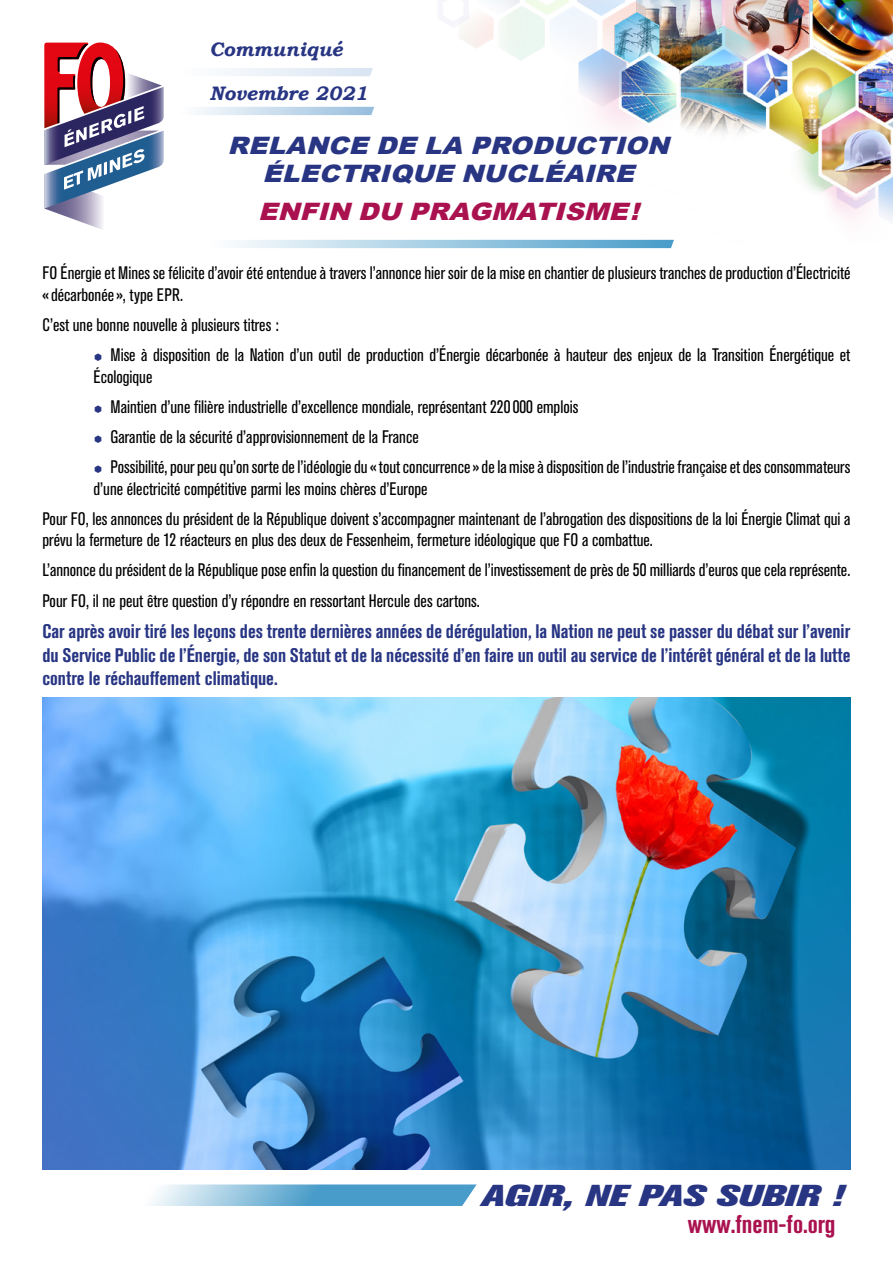
<style>
.page{position:relative;width:893px;height:1263px;background:#fff}
.page>*{position:absolute;margin:0;border:0;box-sizing:border-box;transform-origin:0 0}
.t1{font:italic 800 30px "Akzidenz Grotesk Pro";color:#283583;scale:1.4 1}
.t2{font:700 condensed 25.5px "Akzidenz Grotesk Pro";color:#aa124f}
.t3{font:italic 900 24px/28.8px "Arial";color:#283583;text-align:center;scale:1.1 1}
.t4{font:italic 900 24px "Arial";color:#aa124f;scale:1.1 1}
.t5{font:700 condensed 19.5px/23.4px "Akzidenz Grotesk Pro";color:#283583;text-align:justify}
.t6{font:italic 700 19.5px "Bookman Old Style";color:#283583}
.t7{font:condensed 18px/30.2px "Akzidenz Grotesk Pro";color:#000}
</style>
<div class="page">
<svg style="left:151px;top:1184px;width:326px;height:22px;background:#7cb8d8"></svg>
<img style="left:97px;top:0;width:796px;height:240px">
<svg style="left:44px;top:43px;width:120px;height:187px"></svg>
<svg style="left:179px;top:68px;width:194px;height:8px"></svg>
<svg style="left:179px;top:107px;width:195px;height:8px"></svg>
<svg style="left:233px;top:240px;width:441px;height:8px;background:#9ecae2"></svg>
<img style="left:43px;top:697px;width:807px;height:472px">
<p class="t6" style="left:210px;top:35px;width:134px">Communiqué</p>
<p class="t6" style="left:210px;top:79px;width:160px">Novembre 2021</p>
<h3 class="t3" style="left:228px;top:130px;width:411px">RELANCE DE LA PRODUCTION<br>ÉLECTRIQUE NUCLÉAIRE</h3>
<h3 class="t4" style="left:258px;top:194px;width:355px">ENFIN DU PRAGMATISME!</h3>
<p class="t7" style="left:43px;top:262px;width:809px;line-height:21.6px">FO Énergie et Mines se félicite d’avoir été entendue à travers l’annonce hier soir de la mise en chantier de plusieurs tranches de production d’Électricité «décarbonée», type EPR.</p>
<p class="t7" style="left:111px;top:309px;width:741px;text-indent:-68px">C’est une bonne nouvelle à plusieurs titres :<br>Mise à disposition de la Nation d’un outil de production d’Énergie décarbonée à hauteur des enjeux de la Transition Énergétique et</p>
<p class="t7" style="left:111px;top:361px;width:741px;text-indent:-17px">Écologique<br>Maintien d’une filière industrielle d’excellence mondiale, représentant 220000 emplois<br>Garantie de la sécurité d’approvisionnement de la France<br>Possibilité, pour peu qu’on sorte de l’idéologie du «tout concurrence» de la mise à disposition de l’industrie française et des consommateurs</p>
<p class="t7" style="left:43px;top:473px;width:809px;text-indent:51px">d’une électricité compétitive parmi les moins chères d’Europe<br>Pour FO, les annonces du président de la République doivent s’accompagner maintenant de l’abrogation des dispositions de la loi Énergie Climat qui a</p>
<p class="t7" style="left:43px;top:524px;width:809px">prévu la fermeture de 12 réacteurs en plus des deux de Fessenheim, fermeture idéologique que FO a combattue.<br>L’annonce du président de la République pose enfin la question du financement de l’investissement de près de 50 milliards d’euros que cela représente.<br>Pour FO, il ne peut être question d’y répondre en ressortant Hercule des cartons.</p>
<p class="t5" style="left:43px;top:620px;width:809px">Car après avoir tiré les leçons des trente dernières années de dérégulation, la Nation ne peut se passer du débat sur l’avenir du Service Public de l’Énergie, de son Statut et de la nécessité d’en faire un outil au service de l’intérêt général et de la lutte contre le réchauffement climatique.</p>
<h1 class="t1" style="left:481px;top:1176px;width:260px">AGIR, NE PAS SUBIR !</h1>
<h2 class="t2" style="left:688px;top:1208px;width:149px">www.fnem-fo.org</h2>
</div>
